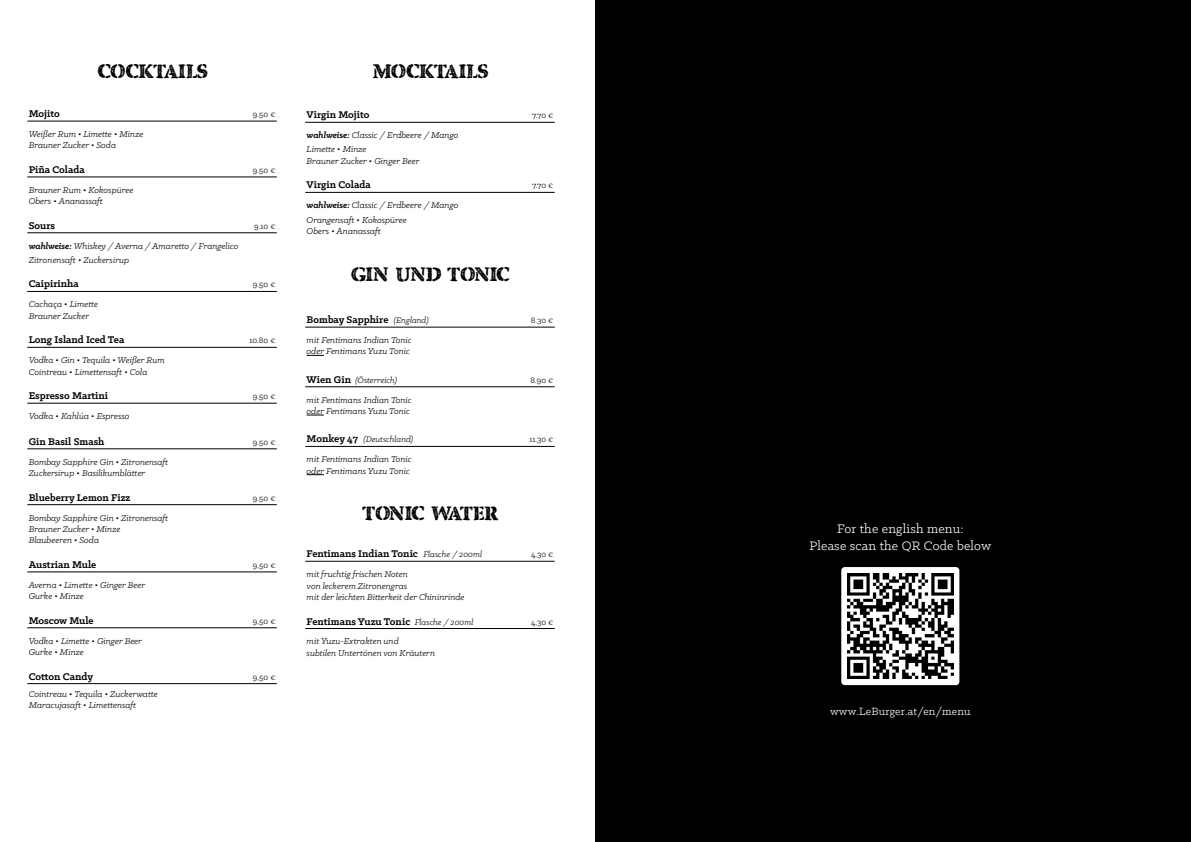
<style>
.page{position:relative;width:1191px;height:842px;background:#fff}
.page>*{position:absolute;margin:0;border:0;box-sizing:border-box;transform-origin:0 0}
.t1{font:20px "CF Quebec Stamp";color:#000}
.t2{font:13.9px "Klinic Slab";letter-spacing:.015em;color:#fff}
.t3{font:11.9px "Klinic Slab";letter-spacing:.02em;color:#fff}
.t4{font:700 11px "Klinic Slab";color:#000}
.Zutaten_regulär{font:italic 9.5px/11.4px "Klinic Slab";color:#000}
.t5{font:9px "Klinic Slab";color:#000}
.t6{font:italic 9px "Klinic Slab";color:#000}
.s1{font-weight:700}
.s2{font-weight:400;font-style:italic;font-size:9px}
.s3{font-weight:700;font-style:normal;font-size:11px}
</style>
<div class="page">
<div style="left:595px;top:0;width:596px;height:842px;background:#000"></div>
<hr style="left:27px;top:121px;width:250px;height:1px;background:#000">
<hr style="left:27px;top:177px;width:250px;height:1px;background:#000">
<hr style="left:27px;top:233px;width:250px;height:1px;background:#000">
<hr style="left:27px;top:291px;width:250px;height:1px;background:#000">
<hr style="left:27px;top:347px;width:250px;height:1px;background:#000">
<hr style="left:27px;top:403px;width:250px;height:1px;background:#000">
<hr style="left:27px;top:449px;width:250px;height:1px;background:#000">
<hr style="left:27px;top:504px;width:250px;height:1px;background:#000">
<hr style="left:27px;top:572px;width:250px;height:1px;background:#000">
<hr style="left:27px;top:627px;width:250px;height:1px;background:#000">
<hr style="left:27px;top:683px;width:250px;height:1px;background:#000">
<hr style="left:305px;top:122px;width:250px;height:1px;background:#000">
<hr style="left:305px;top:192px;width:250px;height:1px;background:#000">
<hr style="left:305px;top:327px;width:250px;height:1px;background:#000">
<svg style="left:307px;top:355px;width:17px;height:1px"></svg>
<hr style="left:305px;top:386px;width:250px;height:1px;background:#000">
<svg style="left:307px;top:415px;width:17px;height:1px"></svg>
<hr style="left:305px;top:446px;width:250px;height:1px;background:#000">
<svg style="left:307px;top:474px;width:17px;height:1px"></svg>
<hr style="left:305px;top:561px;width:250px;height:1px;background:#000">
<hr style="left:305px;top:628px;width:250px;height:1px;background:#000">
<div style="left:841px;top:567px;width:118px;height:118px;background:#fff;border-radius:3px"></div>
<img style="left:847px;top:573px;width:106px;height:106px">
<p class="t1" style="left:97px;top:60px;width:111px">COCKTAILS</p>
<p class="t4" style="left:29px;top:106px;width:33px">Mojito</p>
<p class="t5" style="left:253px;top:109px;width:24px">9.50 €</p>
<p class="Zutaten_regulär" style="left:29px;top:128px;width:116px">Weißer Rum • Limette • Minze<br>Brauner Zucker • Soda</p>
<p class="t4" style="left:29px;top:162px;width:57px">Piña Colada</p>
<p class="t5" style="left:253px;top:164px;width:24px">9.50 €</p>
<p class="Zutaten_regulär" style="left:29px;top:184px;width:106px">Brauner Rum • Kokospüree<br>Obers • Ananassaft</p>
<p class="t4" style="left:29px;top:218px;width:28px">Sours</p>
<p class="t5" style="left:254px;top:220px;width:23px">9.10 €</p>
<p class="Zutaten_regulär" style="left:29px;top:240px;width:211px"><span class="s1">wahlweise:</span> Whiskey / Averna / Amaretto / Frangelico</p>
<p class="Zutaten_regulär" style="left:29px;top:254px;width:102px">Zitronensaft • Zuckersirup</p>
<p class="t4" style="left:29px;top:277px;width:52px">Caipirinha</p>
<p class="t5" style="left:253px;top:279px;width:24px">9.50 €</p>
<p class="Zutaten_regulär" style="left:29px;top:298px;width:71px">Cachaça • Limette<br>Brauner Zucker</p>
<p class="t4" style="left:29px;top:333px;width:97px">Long Island Iced Tea</p>
<p class="t5" style="left:249px;top:335px;width:28px">10.80 €</p>
<p class="Zutaten_regulär" style="left:29px;top:354px;width:138px">Vodka • Gin • Tequila • Weißer Rum<br>Cointreau • Limettensaft • Cola</p>
<p class="t4" style="left:29px;top:388px;width:81px">Espresso Martini</p>
<p class="t5" style="left:253px;top:391px;width:24px">9.50 €</p>
<p class="Zutaten_regulär" style="left:29px;top:410px;width:102px">Vodka • Kahlúa • Espresso</p>
<p class="t4" style="left:29px;top:434px;width:77px">Gin Basil Smash</p>
<p class="t5" style="left:253px;top:436px;width:24px">9.50 €</p>
<p class="Zutaten_regulär" style="left:29px;top:456px;width:142px">Bombay Sapphire Gin • Zitronensaft<br>Zuckersirup • Basilikumblätter</p>
<p class="t4" style="left:29px;top:490px;width:103px">Blueberry Lemon Fizz</p>
<p class="t5" style="left:253px;top:492px;width:24px">9.50 €</p>
<p class="Zutaten_regulär" style="left:29px;top:512px;width:142px">Bombay Sapphire Gin • Zitronensaft<br>Brauner Zucker • Minze<br>Blaubeeren • Soda</p>
<p class="t4" style="left:29px;top:557px;width:69px">Austrian Mule</p>
<p class="t5" style="left:253px;top:559px;width:24px">9.50 €</p>
<p class="Zutaten_regulär" style="left:29px;top:579px;width:118px">Averna • Limette • Ginger Beer<br>Gurke • Minze</p>
<p class="t4" style="left:29px;top:613px;width:66px">Moscow Mule</p>
<p class="t5" style="left:253px;top:615px;width:24px">9.50 €</p>
<p class="Zutaten_regulär" style="left:29px;top:635px;width:115px">Vodka • Limette • Ginger Beer<br>Gurke • Minze</p>
<p class="t4" style="left:29px;top:669px;width:66px">Cotton Candy</p>
<p class="t5" style="left:253px;top:671px;width:24px">9.50 €</p>
<p class="Zutaten_regulär" style="left:29px;top:688px;width:130px">Cointreau • Tequila • Zuckerwatte<br>Maracujasaft • Limettensaft</p>
<p class="t1" style="left:372px;top:60px;width:116px">MOCKTAILS</p>
<p class="t4" style="left:307px;top:108px;width:64px">Virgin Mojito</p>
<p class="t5" style="left:532px;top:110px;width:23px">7.70 €</p>
<p class="Zutaten_regulär" style="left:307px;top:129px;width:153px"><span class="s1">wahlweise:</span> Classic / Erdbeere / Mango</p>
<p class="Zutaten_regulär" style="left:307px;top:144px;width:114px">Limette • Minze<br>Brauner Zucker • Ginger Beer</p>
<p class="t4" style="left:307px;top:178px;width:65px">Virgin Colada</p>
<p class="t5" style="left:532px;top:180px;width:23px">7.70 €</p>
<p class="Zutaten_regulär" style="left:307px;top:199px;width:153px"><span class="s1">wahlweise:</span> Classic / Erdbeere / Mango</p>
<p class="Zutaten_regulär" style="left:307px;top:214px;width:102px">Orangensaft • Kokospüree<br>Obers • Ananassaft</p>
<p class="t1" style="left:351px;top:263px;width:160px">GIN UND TONIC</p>
<p class="t4" style="left:307px;top:312px;width:124px">Bombay Sapphire <span class="s2">(England)</span></p>
<p class="t5" style="left:531px;top:315px;width:24px">8.30 €</p>
<p class="Zutaten_regulär" style="left:307px;top:334px;width:107px">mit Fentimans Indian Tonic oder Fentimans Yuzu Tonic</p>
<p class="t6" style="left:307px;top:374px;width:92px"><span class="s3">Wien Gin</span> (Österreich)</p>
<p class="t5" style="left:530px;top:374px;width:24px">8.90 €</p>
<p class="Zutaten_regulär" style="left:307px;top:394px;width:107px">mit Fentimans Indian Tonic oder Fentimans Yuzu Tonic</p>
<p class="t6" style="left:307px;top:434px;width:108px"><span class="s3">Monkey 47</span> (Deutschland)</p>
<p class="t5" style="left:529px;top:434px;width:25px">11.30 €</p>
<p class="Zutaten_regulär" style="left:307px;top:453px;width:107px">mit Fentimans Indian Tonic oder Fentimans Yuzu Tonic</p>
<p class="t1" style="left:362px;top:502px;width:138px">TONIC WATER</p>
<p class="t4" style="left:307px;top:547px;width:177px">Fentimans Indian Tonic <span class="s2">Flasche / 200ml</span></p>
<p class="t5" style="left:531px;top:549px;width:24px">4.30 €</p>
<p class="Zutaten_regulär" style="left:307px;top:568px;width:159px">mit fruchtig frischen Noten<br>von leckerem Zitronengras<br>mit der leichten Bitterkeit der Chininrinde</p>
<p class="t4" style="left:307px;top:614px;width:168px">Fentimans Yuzu Tonic <span class="s2">Flasche / 200ml</span></p>
<p class="t5" style="left:531px;top:616px;width:24px">4.30 €</p>
<p class="Zutaten_regulär" style="left:307px;top:635px;width:130px">mit Yuzu-Extrakten und<br>subtilen Untertönen von Kräutern</p>
<p class="t2" style="left:837px;top:520px;width:128px">For the english menu:</p>
<p class="t2" style="left:809px;top:537px;width:183px">Please scan the QR Code below</p>
<p class="t3" style="left:830px;top:704px;width:142px">www.LeBurger.at/en/menu</p>
</div>
